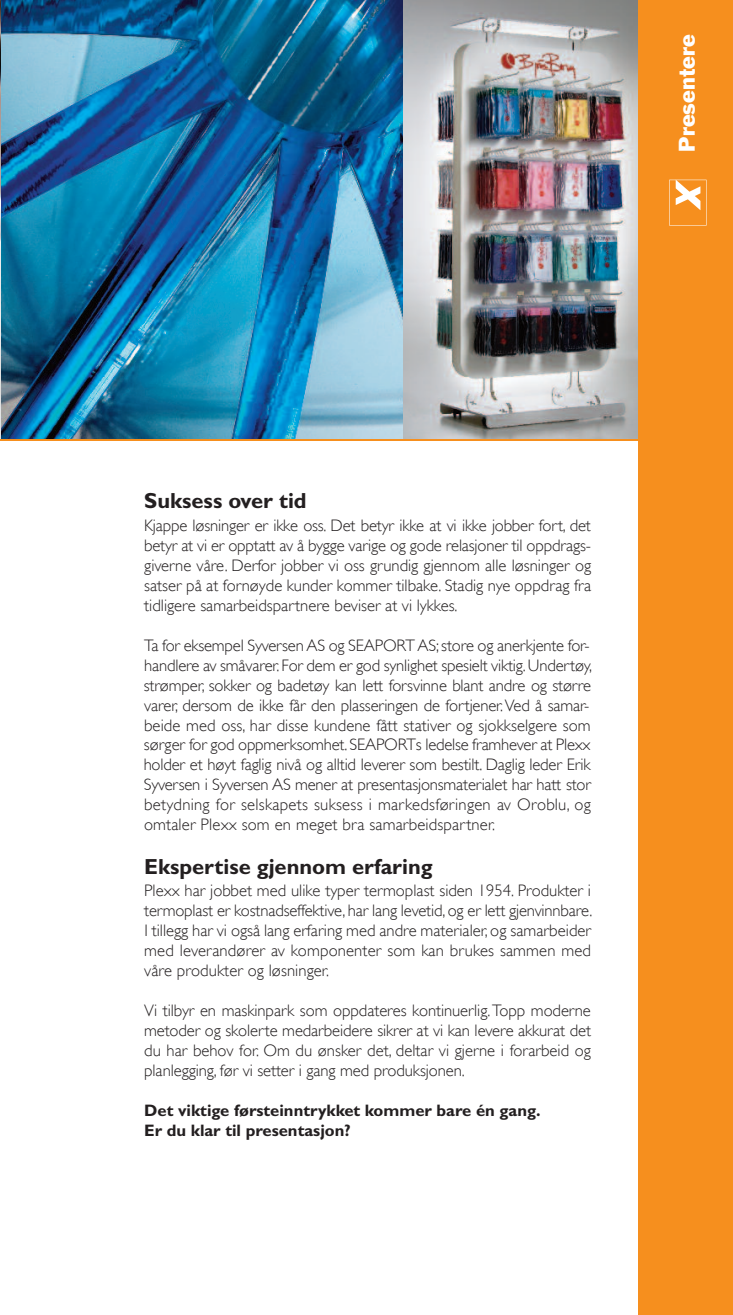
<style>
.page{position:relative;width:733px;height:1315px;background:#fff}
.page>*{position:absolute;margin:0;border:0;box-sizing:border-box;transform-origin:0 0}
.t1{font:700 21.88px "Gill Sans";color:#231f20}
.t2{font:21px "Franklin Gothic";color:#fff}
.t3{font:300 16.62px/19.9px "Gill Sans";letter-spacing:-.01em;color:#231f20;text-align:justify}
.t4{font:700 16.62px/20.1px "Gill Sans";color:#231f20}
</style>
<div class="page">
<img style="left:2px;top:0;width:401px;height:439px">
<img style="left:403px;top:0;width:234px;height:439px">
<hr style="left:0;top:439px;width:732px;height:2px;background:#f68f1e">
<div style="left:637px;top:0;width:95px;height:1315px;background:#f68f1e"></div>
<svg style="left:669px;top:180px;width:37px;height:46px"></svg>
<p class="t2" style="left:678px;top:151px;width:118px;rotate:-90deg">Presentere</p>
<h1 class="t1" style="left:144px;top:492px;width:164px">Suksess over tid</h1>
<p class="t3" style="left:144px;top:515px;width:448px">Kjappe løsninger er ikke oss. Det betyr ikke at vi ikke jobber fort, det betyr at vi er opptatt av å bygge varige og gode relasjoner til oppdrags&shy;giverne våre. Derfor jobber vi oss grundig gjennom alle løsninger og satser på at fornøyde kunder kommer tilbake. Stadig nye oppdrag fra tidligere samarbeidspartnere beviser at vi lykkes.</p>
<p class="t3" style="left:144px;top:635px;width:450px;text-align:left">Ta for eksempel Syversen AS og SEAPORT AS;store og anerkjente for&shy;handlere av småvarer. For dem er god synlighet spesielt viktig.Undertøy, strømper, sokker og badetøy kan lett forsvinne blant andre og større varer, dersom de ikke får den plasseringen de fortjener.Ved å samar&shy;beide med oss, har disse kundene fått stativer og sjokkselgere som sørger for god oppmerksomhet. SEAPORTs ledelse framhever at Plexx holder et høyt faglig nivå og alltid leverer som bestilt. Daglig leder Erik Syversen i Syversen AS mener at presentasjonsmaterialet har hatt stor betydning for selskapets suksess i markedsføringen av Oroblu, og omtaler Plexx som en meget bra samarbeidspartner.</p>
<h1 class="t1" style="left:144px;top:858px;width:290px">Ekspertise gjennom erfaring</h1>
<p class="t3" style="left:144px;top:881px;width:449px">Plexx har jobbet med ulike typer termoplast siden 1954. Produkter i termoplast er kostnadseffektive, har lang levetid, og er lett gjenvinnbare.<br>I tillegg har vi også lang erfaring med andre materialer, og samarbeider med leverandører av komponenter som kan brukes sammen med våre produkter og løsninger.</p>
<p class="t3" style="left:144px;top:1000px;width:448px">Vi tilbyr en maskinpark som oppdateres kontinuerlig.Topp moderne metoder og skolerte medarbeidere sikrer at vi kan levere akkurat det du har behov for. Om du ønsker det, deltar vi gjerne i forarbeid og planlegging, før vi setter i gang med produksjonen.</p>
<p class="t4" style="left:144px;top:1101px;width:397px">Det viktige førsteinntrykket kommer bare én gang.<br>Er du klar til presentasjon?</p>
</div>
